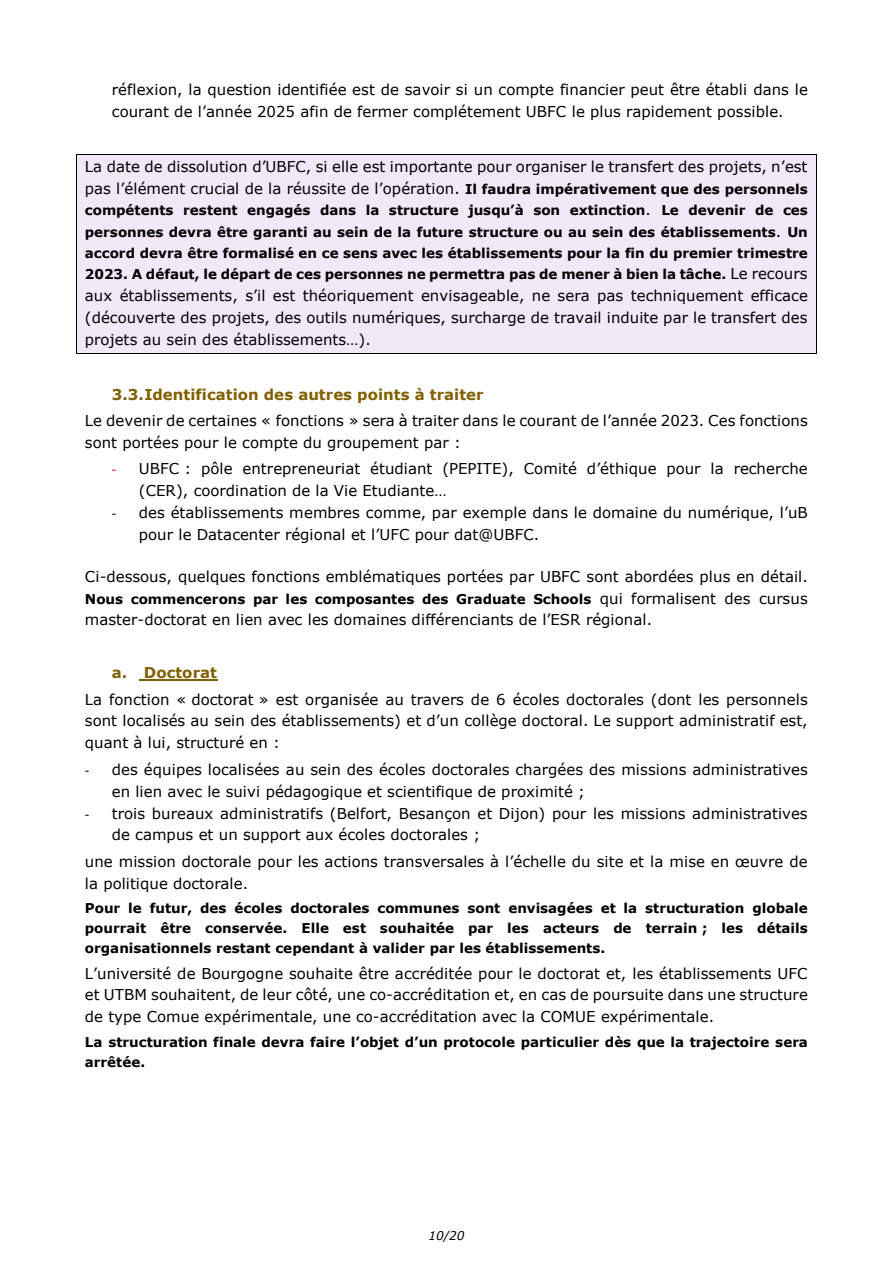
<style>
.page{position:relative;width:893px;height:1263px;background:#fff}
.page>*{position:absolute;margin:0;border:0;box-sizing:border-box;transform-origin:0 0}
.t1{font:15px/21.9px "Verdana";letter-spacing:.005em;color:#000}
.t2{font:700 15px "Verdana";color:#806000}
.t3{font:700 13.5px/19.6px "Verdana";letter-spacing:-.005em;color:#000}
.t4{font:italic 12px "Verdana";color:#000}
.s1{font-weight:700;font-size:13.5px}
.s2{font-weight:400;font-size:15px}
.s3{font-family:"Calibri";color:#f00}
.s4{font-family:"Calibri"}
</style>
<div class="page">
<div style="left:77px;top:155px;width:739px;height:23px;background:#f1e8f8"></div>
<hr style="left:77px;top:154px;width:739px;height:1px;background:#000">
<div style="left:77px;top:178px;width:739px;height:22px;background:#f1e8f8"></div>
<div style="left:77px;top:200px;width:739px;height:22px;background:#f1e8f8"></div>
<div style="left:77px;top:222px;width:739px;height:22px;background:#f1e8f8"></div>
<div style="left:77px;top:244px;width:739px;height:20px;background:#f1e8f8"></div>
<div style="left:77px;top:264px;width:739px;height:21px;background:#f1e8f8"></div>
<div style="left:77px;top:285px;width:739px;height:22px;background:#f1e8f8"></div>
<div style="left:77px;top:307px;width:739px;height:22px;background:#f1e8f8"></div>
<div style="left:77px;top:329px;width:739px;height:24px;background:#f1e8f8"></div>
<hr style="left:77px;top:353px;width:739px;height:1px;background:#000">
<svg style="left:76px;top:154px;width:1px;height:200px"></svg>
<svg style="left:816px;top:154px;width:1px;height:200px"></svg>
<hr style="left:139px;top:679px;width:78px;height:2px;background:#806000">
<p class="t1" style="left:112px;top:78px;width:698px">réflexion, la question identifiée est de savoir si un compte financier peut être établi dans le courant de l’année 2025 afin de fermer complétement UBFC le plus rapidement possible.</p>
<p class="t1" style="left:85px;top:155px;width:724px">La date de dissolution d’UBFC, si elle est importante pour organiser le transfert des projets, n’est pas l’élément crucial de la réussite de l’opération. <span class="s1">Il faudra impérativement que des personnels</span></p>
<p class="t3" style="left:85px;top:199px;width:724px;line-height:21.9px">compétents restent engagés dans la structure jusqu’à son extinction<span class="s2">.</span> Le devenir de ces personnes devra être garanti au sein de la future structure ou au sein des établissements<span class="s2">.</span> Un</p>
<p class="t3" style="left:85px;top:242px;width:724px;line-height:21.5px">accord devra être formalisé en ce sens avec les établissements pour la fin du premier trimestre<br>2023. A défaut, le départ de ces personnes ne permettra pas de mener à bien la tâche. <span class="s2">Le recours</span></p>
<p class="t1" style="left:85px;top:284px;width:724px;text-align:justify">aux établissements, s’il est théoriquement envisageable, ne sera pas techniquement efficace (découverte des projets, des outils numériques, surcharge de travail induite par le transfert des projets au sein des établissements…).</p>
<p class="t2" style="left:112px;top:384px;width:373px">3.3.Identification des autres points à traiter</p>
<p class="t1" style="left:85px;top:409px;width:724px">Le devenir de certaines « fonctions » sera à traiter dans le courant de l’année 2023. Ces fonctions sont portées pour le compte du groupement par :</p>
<p class="t1" style="left:139px;top:458px;width:670px;text-indent:-27px"><span class="s3">-</span> UBFC : pôle entrepreneuriat étudiant (PEPITE), Comité d’éthique pour la recherche (CER), coordination de la Vie Etudiante…</p>
<p class="t1" style="left:139px;top:501px;width:670px;text-indent:-27px"><span class="s4">-</span> des établissements membres comme, par exemple dans le domaine du numérique, l’uB pour le Datacenter régional et l’UFC pour dat@UBFC.</p>
<p class="t1" style="left:85px;top:565px;width:724px">Ci-dessous, quelques fonctions emblématiques portées par UBFC sont abordées plus en détail.</p>
<p class="t3" style="left:85px;top:589px;width:724px">Nous commencerons par les composantes des Graduate Schools <span class="s2">qui formalisent des cursus</span></p>
<p class="t1" style="left:85px;top:609px;width:569px">master-doctorat en lien avec les domaines différenciants de l’ESR régional.</p>
<p class="t2" style="left:112px;top:662px;width:106px">a. Doctorat</p>
<p class="t1" style="left:85px;top:688px;width:724px;text-align:justify">La fonction « doctorat » est organisée au travers de 6 écoles doctorales (dont les personnels sont localisés au sein des établissements) et d’un collège doctoral. Le support administratif est, quant à lui, structuré en :</p>
<p class="t1" style="left:112px;top:758px;width:697px;text-indent:-27px"><span class="s4">-</span> des équipes localisées au sein des écoles doctorales chargées des missions administratives en lien avec le suivi pédagogique et scientifique de proximité ;</p>
<p class="t1" style="left:112px;top:802px;width:697px;text-indent:-27px"><span class="s4">-</span> trois bureaux administratifs (Belfort, Besançon et Dijon) pour les missions administratives de campus et un support aux écoles doctorales ;</p>
<p class="t1" style="left:85px;top:850px;width:724px">une mission doctorale pour les actions transversales à l’échelle du site et la mise en œuvre de la politique doctorale.</p>
<p class="t3" style="left:85px;top:898px;width:724px;text-align:justify">Pour le futur, des écoles doctorales communes sont envisagées et la structuration globale pourrait être conservée. Elle est souhaitée par les acteurs de terrain ; les détails organisationnels restant cependant à valider par les établissements.</p>
<p class="t1" style="left:85px;top:962px;width:724px;text-align:justify">L’université de Bourgogne souhaite être accréditée pour le doctorat et, les établissements UFC et UTBM souhaitent, de leur côté, une co-accréditation et, en cas de poursuite dans une structure de type Comue expérimentale, une co-accréditation avec la COMUE expérimentale.</p>
<p class="t3" style="left:85px;top:1032px;width:724px">La structuration finale devra faire l’objet d’un protocole particulier dès que la trajectoire sera arrêtée.</p>
<p class="t4" style="left:428px;top:1228px;width:38px">10/20</p>
</div>
